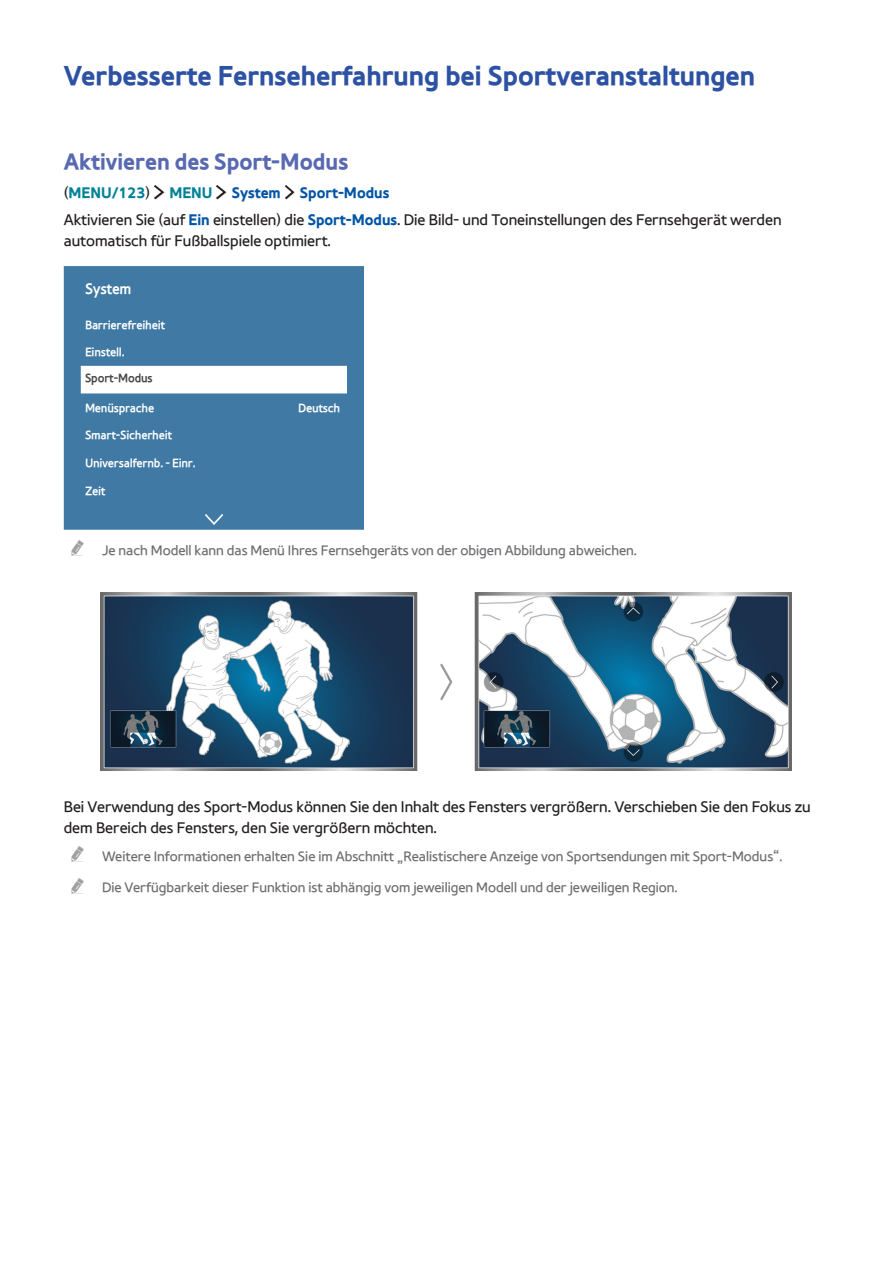
<style>
.page{position:relative;width:893px;height:1263px;background:#fff}
.page>*{position:absolute;margin:0;border:0;box-sizing:border-box;transform-origin:0 0}
.t1{font:27px "Samsung SVD Bold";color:#2d51a3}
.t2{font:22.5px "Samsung SVD Bold";color:#5869b1}
.t3{font:15px/21px "Samsung SVD Light";color:#231f20}
.t4{font:15px "Samsung SVD Bold";color:#0154a6}
.t5{font:15px "Samsung SVD Bold";color:#008197}
.t6{font:15px "Samsung SVD Medium";color:#fff;scale:.95 1}
.t7{font:13.5px "Samsung SVD Light";color:#6c6d70}
.t8{font:12px "Samsung SVD Medium";color:#fff;scale:.95 1}
.t9{font:12px "Samsung SVD Medium";letter-spacing:-.01em;color:#464646;scale:.95 1}
.s1{font-family:"Samsung SVD Light";color:#231f20}
.s2{font-family:"Samsung SVD Bold";color:#0154a6}
</style>
<div class="page">
<img style="left:154px;top:186px;width:11px;height:14px">
<img style="left:216px;top:186px;width:11px;height:14px">
<img style="left:285px;top:186px;width:10px;height:14px">
<div style="left:64px;top:266px;width:300px;height:264px;background:#3f79a4"></div>
<div style="left:81px;top:366px;width:266px;height:27px;background:#fff"></div>
<img style="left:205px;top:515px;width:17px;height:9px">
<img style="left:101px;top:593px;width:690px;height:178px">
<h1 class="t1" style="left:64px;top:53px;width:693px">Verbesserte Fernseherfahrung bei Sportveranstaltungen</h1>
<h2 class="t2" style="left:64px;top:143px;width:286px">Aktivieren des Sport-Modus</h2>
<p class="t5" style="left:64px;top:180px;width:88px"><span class="s1">(</span>MENU/123<span class="s1">)</span></p>
<p class="t5" style="left:169px;top:180px;width:45px">MENU</p>
<p class="t4" style="left:232px;top:180px;width:51px">System</p>
<p class="t4" style="left:300px;top:180px;width:91px">Sport-Modus</p>
<p class="t3" style="left:64px;top:209px;width:719px">Aktivieren Sie (auf <span class="s2">Ein</span> einstellen) die <span class="s2">Sport-Modus</span>. Die Bild- und Toneinstellungen des Fernsehgerät werden automatisch für Fußballspiele optimiert.</p>
<p class="t6" style="left:85px;top:277px;width:51px">System</p>
<p class="t8" style="left:85px;top:315px;width:86px">Barrierefreiheit</p>
<p class="t8" style="left:85px;top:343px;width:43px">Einstell.</p>
<p class="t9" style="left:85px;top:369px;width:73px">Sport-Modus</p>
<p class="t8" style="left:85px;top:398px;width:75px">Menüsprache</p>
<p class="t8" style="left:298px;top:398px;width:46px">Deutsch</p>
<p class="t8" style="left:85px;top:426px;width:93px">Smart-Sicherheit</p>
<p class="t8" style="left:85px;top:453px;width:118px">Universalfernb. - Einr.</p>
<p class="t8" style="left:85px;top:481px;width:23px">Zeit</p>
<p class="t7" style="left:102px;top:539px;width:536px">Je nach Modell kann das Menü Ihres Fernsehgeräts von der obigen Abbildung abweichen.</p>
<p class="t3" style="left:64px;top:796px;width:748px">Bei Verwendung des Sport-Modus können Sie den Inhalt des Fensters vergrößern. Verschieben Sie den Fokus zu dem Bereich des Fensters, den Sie vergrößern möchten.</p>
<p class="t7" style="left:102px;top:846px;width:682px">Weitere Informationen erhalten Sie im Abschnitt „Realistischere Anzeige von Sportsendungen mit Sport-Modus“.</p>
<p class="t7" style="left:102px;top:877px;width:577px">Die Verfügbarkeit dieser Funktion ist abhängig vom jeweiligen Modell und der jeweiligen Region.</p>
</div>
